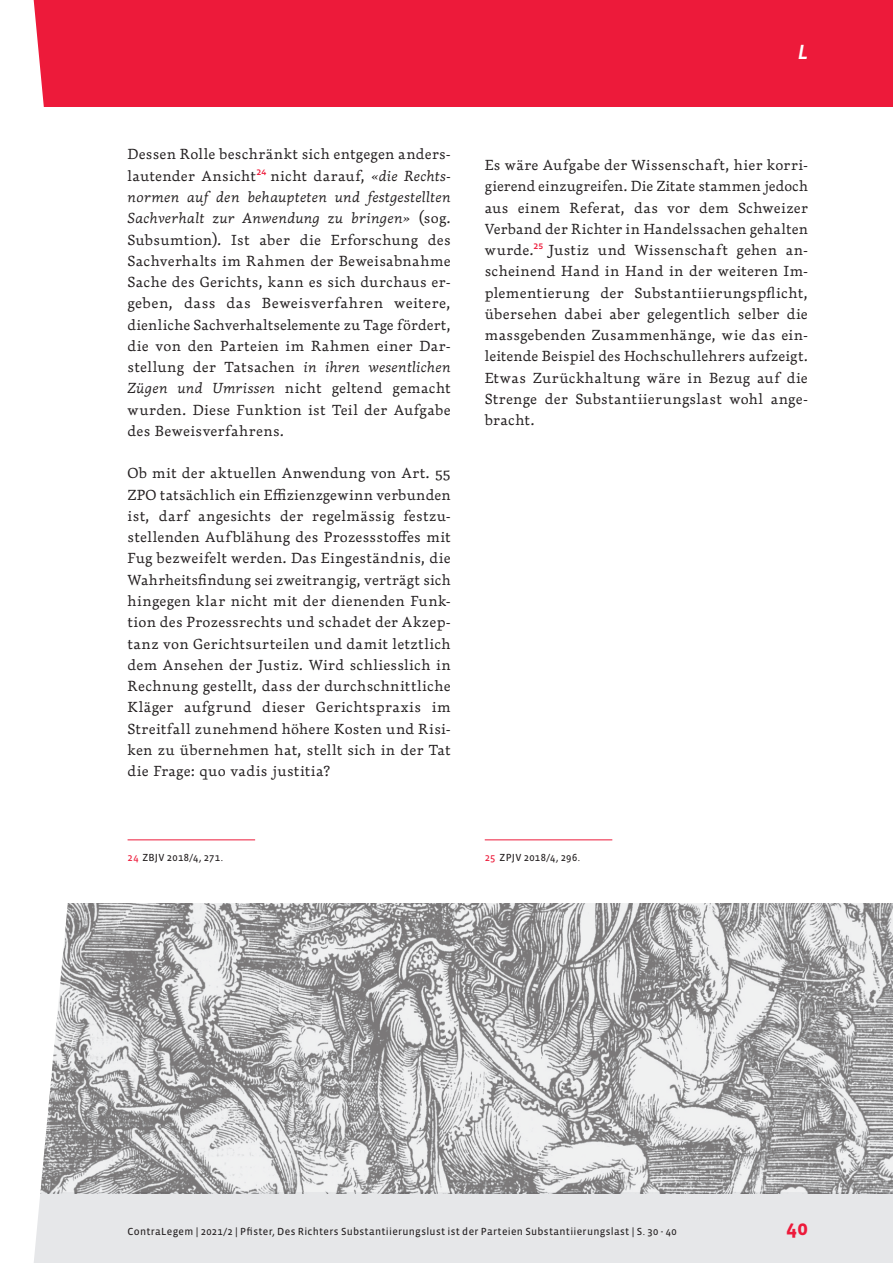
<style>
.page{position:relative;width:893px;height:1263px;background:#fff}
.page>*{position:absolute;margin:0;border:0;box-sizing:border-box;transform-origin:0 0}
.Fusszeile{font:700 21px "Vista Sans OT";color:#ed1a3a}
.t1{font:italic 500 21px "Vista Sans OT";color:#fff}
.GT{font:300 14.25px/21.3px "Dederon LOT";letter-spacing:.02em;color:#231f20;text-align:justify}
.Fusszeile-2{font:10.5px "Vista Sans OT";letter-spacing:.03em;color:#231f20}
.Fussnote{font:10.5px "Vista Sans OT";letter-spacing:.03em;color:#231f20}
.s1{font-family:"Vista Sans OT";font-weight:400;color:#ed1a3a}
.s2{font-style:italic}
.s3{color:#ed1a3a}
</style>
<div class="page">
<div style="left:0;top:0;width:893px;height:106px;background:#ed1a3a"></div>
<hr style="left:128px;top:839px;width:127px;height:1px;background:#ed1a3a">
<hr style="left:485px;top:839px;width:127px;height:1px;background:#ed1a3a">
<img style="left:94px;top:904px;width:799px;height:291px">
<div style="left:1px;top:1195px;width:892px;height:68px;background:#e6e7e9"></div>
<svg style="left:0;top:0;width:94px;height:1263px"></svg>
<h1 class="t1" style="left:798px;top:41px;width:12px">L</h1>
<p class="GT" style="left:128px;top:144px;width:325px">Dessen Rolle beschränkt sich entgegen anders&shy;lautender Ansicht<span class="s1">24</span> nicht darauf, <span class="s2">«die Rechts&shy;normen auf den behaupteten und festgestellten Sachverhalt zur Anwendung zu bringen»</span> (sog.<br>Subsumtion). Ist aber die Erforschung des Sachverhalts im Rahmen der Beweisabnahme Sache des Gerichts, kann es sich durchaus er&shy;geben, dass das Beweisverfahren weitere, dienliche Sachverhaltselemente zu Tage fördert, die von den Parteien im Rahmen einer Dar&shy;stellung der Tatsachen <span class="s2">in ihren wesentlichen Zügen und Umrissen</span> nicht geltend gemacht wurden. Diese Funktion ist Teil der Aufgabe des Beweisverfahrens.</p>
<p class="GT" style="left:128px;top:463px;width:325px">Ob mit der aktuellen Anwendung von Art. 55<br>ZPO tatsächlich ein Effizienzgewinn verbunden ist, darf angesichts der regelmässig festzu&shy;stellenden Aufblähung des Prozessstoffes mit Fug bezweifelt werden. Das Eingeständnis, die Wahrheitsfindung sei zweitrangig, verträgt sich hingegen klar nicht mit der dienenden Funk&shy;tion des Prozessrechts und schadet der Akzep&shy;tanz von Gerichtsurteilen und damit letztlich dem Ansehen der Justiz. Wird schliesslich in Rechnung gestellt, dass der durchschnittliche Kläger aufgrund dieser Gerichtspraxis im Streitfall zunehmend höhere Kosten und Risi&shy;ken zu übernehmen hat, stellt sich in der Tat die Frage: quo vadis justitia?</p>
<p class="Fussnote" style="left:128px;top:852px;width:97px"><span class="s3">24</span> ZBJV 2018/4, 271.</p>
<p class="GT" style="left:485px;top:154px;width:325px">Es wäre Aufgabe der Wissenschaft, hier korri&shy;gierend einzugreifen. Die Zitate stammen jedoch aus einem Referat, das vor dem Schweizer Verband der Richter in Handelssachen gehalten wurde.<span class="s1">25</span> Justiz und Wissenschaft gehen an&shy;scheinend Hand in Hand in der weiteren Im&shy;plementierung der Substantiierungspflicht, übersehen dabei aber gelegentlich selber die massgebenden Zusammenhänge, wie das ein&shy;leitende Beispiel des Hochschullehrers aufzeigt.<br>Etwas Zurückhaltung wäre in Bezug auf die Strenge der Substantiierungslast wohl ange&shy;bracht.</p>
<p class="Fussnote" style="left:485px;top:852px;width:97px"><span class="s3">25</span> ZPJV 2018/4, 296.</p>
<p class="Fusszeile-2" style="left:128px;top:1226px;width:551px">ContraLegem | 2021/2 | Pfister, Des Richters Substantiierungslust ist der Parteien Substantiierungslast | S. 30 - 40</p>
<p class="Fusszeile" style="left:786px;top:1217px;width:23px">40</p>
</div>
